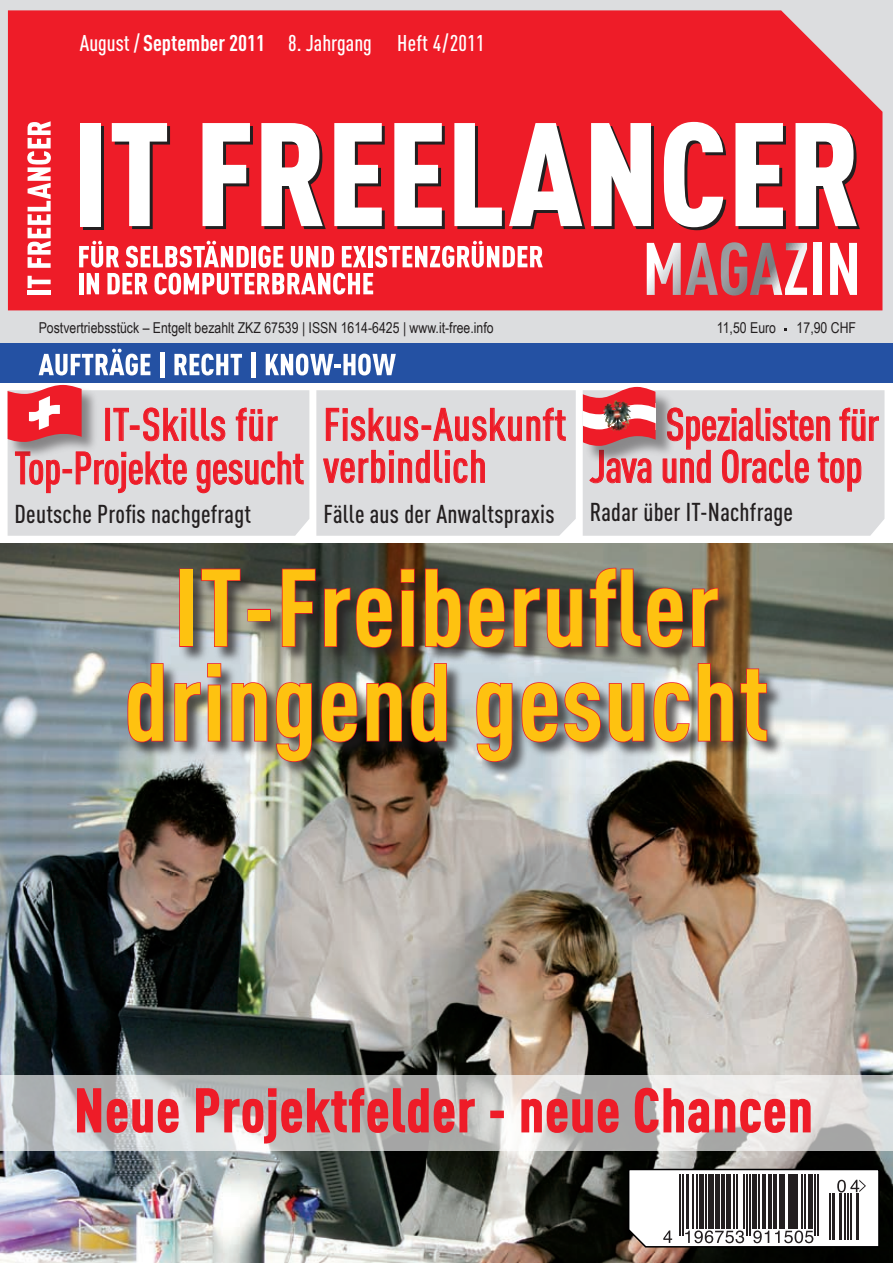
<style>
.page{position:relative;width:893px;height:1263px;background:#fff}
.page>*{position:absolute;margin:0;border:0;box-sizing:border-box;transform-origin:0 0}
.t1{font:700 108px/94.5px "DIN Cond";letter-spacing:.01em;color:#fec210;text-align:center}
.t2{font:500 45px/43.5px "DIN Cond";letter-spacing:.01em;color:#ee1c28}
.t3{font:500 45px/42px "DIN Cond";letter-spacing:-.01em;color:#ee1c28}
.t4{font:25.5px "DIN Cond Medium Alternate";letter-spacing:.01em;color:#231f20}
.t5{font:500 22.5px "DIN Cond";color:#fff}
.t6{font:15px "Arial Narrow";color:#231f20}
.s1{font-weight:700}
</style>
<div class="page">
<img style="left:0;top:544px;width:893px;height:719px">
<div style="left:0;top:0;width:893px;height:375px;background:#dcdddf"></div>
<div style="left:0;top:343px;width:893px;height:39px;background:#2451a3"></div>
<div style="left:8px;top:10px;width:874px;height:300px;background:#ee1c28"></div>
<div style="left:83px;top:126px;width:21px;height:103px;background:#231f20"></div>
<div style="left:80px;top:123px;width:21px;height:103px;background:#fff"></div>
<svg style="left:112px;top:123px;width:58px;height:106px;background:#e68187"></svg>
<svg style="left:202px;top:123px;width:51px;height:106px;background:#e49ca0"></svg>
<svg style="left:261px;top:123px;width:65px;height:106px;background:#e7b5b8"></svg>
<svg style="left:334px;top:123px;width:51px;height:106px;background:#e3b1b4"></svg>
<svg style="left:394px;top:123px;width:51px;height:106px;background:#e3b1b4"></svg>
<svg style="left:454px;top:123px;width:131px;height:106px;background:#e7898f"></svg>
<svg style="left:591px;top:123px;width:63px;height:106px;background:#e7c9ca"></svg>
<svg style="left:663px;top:122px;width:63px;height:108px;background:#e68e93"></svg>
<svg style="left:735px;top:123px;width:51px;height:106px;background:#e3b1b4"></svg>
<svg style="left:795px;top:123px;width:65px;height:106px;background:#e7b5b8"></svg>
<hr style="left:28px;top:291px;width:23px;height:4px;background:#fff">
<svg style="left:28px;top:276px;width:23px;height:12px"></svg>
<svg style="left:27px;top:121px;width:24px;height:147px;background:#f7969c"></svg>
<svg style="left:79px;top:241px;width:464px;height:54px;background:#f47077"></svg>
<svg style="left:39px;top:349px;width:111px;height:26px"></svg>
<hr style="left:160px;top:352px;width:4px;height:25px;background:#fff">
<svg style="left:174px;top:354px;width:68px;height:21px"></svg>
<hr style="left:251px;top:352px;width:4px;height:25px;background:#fff">
<svg style="left:266px;top:354px;width:130px;height:21px"></svg>
<svg style="left:647px;top:242px;width:160px;height:53px;background:#d26971"></svg>
<div style="left:814px;top:243px;width:7px;height:52px;background:#fff"></div>
<svg style="left:830px;top:243px;width:27px;height:52px"></svg>
<svg style="left:316px;top:390px;width:260px;height:146px;background:#ddd0d2"></svg>
<svg style="left:627px;top:1168px;width:253px;height:80px"></svg>
<svg style="left:0;top:1076px;width:893px;height:75px;background:#c9cbcb"></svg>
<div style="left:126px;top:567px;width:659px;height:213px;background:#231f20;opacity:.75"></div>
<div style="left:179px;top:569px;width:14px;height:78px;border:2px solid #ee1c28"></div>
<svg style="left:200px;top:568px;width:41px;height:80px;background:#88726c"></svg>
<div style="left:247px;top:609px;width:24px;height:12px;border:2px solid #ee1c28"></div>
<svg style="left:281px;top:568px;width:35px;height:80px;background:#674a45"></svg>
<svg style="left:323px;top:587px;width:70px;height:62px;background:#543430"></svg>
<svg style="left:400px;top:568px;width:15px;height:80px"></svg>
<svg style="left:424px;top:568px;width:81px;height:81px;background:#624844"></svg>
<svg style="left:513px;top:587px;width:70px;height:62px;background:#6f4f4b"></svg>
<svg style="left:589px;top:567px;width:95px;height:82px;background:#6a524d"></svg>
<svg style="left:691px;top:587px;width:28px;height:61px;background:#704538"></svg>
<svg style="left:126px;top:662px;width:38px;height:81px;background:#866e75"></svg>
<svg style="left:174px;top:662px;width:48px;height:80px;background:#ae9596"></svg>
<svg style="left:231px;top:681px;width:37px;height:61px;background:#a78281"></svg>
<svg style="left:275px;top:681px;width:38px;height:82px;background:#8e6c65"></svg>
<svg style="left:320px;top:681px;width:38px;height:62px;background:#6a4c46"></svg>
<svg style="left:366px;top:681px;width:37px;height:61px;background:#58302a"></svg>
<img style="left:410px;top:662px;width:38px;height:81px">
<svg style="left:476px;top:681px;width:37px;height:82px;background:#9e8185"></svg>
<svg style="left:521px;top:681px;width:80px;height:62px;background:#967d82"></svg>
<svg style="left:608px;top:682px;width:37px;height:61px;background:#9f8086"></svg>
<svg style="left:653px;top:681px;width:37px;height:62px;background:#b99b9c"></svg>
<svg style="left:697px;top:662px;width:37px;height:80px;background:#95624f"></svg>
<svg style="left:740px;top:668px;width:28px;height:74px;background:#8e6d67"></svg>
<div style="left:7px;top:384px;width:93px;height:76px;background:#231f20;opacity:.47"></div>
<svg style="left:8px;top:385px;width:301px;height:151px;background:#dec1c4"></svg>
<svg style="left:583px;top:387px;width:301px;height:149px;background:#dcc4c7"></svg>
<img style="left:610px;top:407px;width:22px;height:25px">
<svg style="left:76px;top:1087px;width:735px;height:57px;background:#d58d90"></svg>
<h3 class="t5" style="left:80px;top:30px;width:406px">August / <span class="s1">September 2011</span> 8. Jahrgang Heft 4/2011</h3>
<p class="t6" style="left:39px;top:319px;width:456px">Postvertriebsstück – Entgelt bezahlt ZKZ 67539 | ISSN 1614-6425 | www.it-free.info</p>
<p class="t6" style="left:717px;top:319px;width:61px">11,50 Euro</p>
<p class="t6" style="left:797px;top:319px;width:61px">17,90 CHF</p>
<h2 class="t2" style="left:103px;top:402px;width:177px">IT-Skills für</h2>
<h2 class="t2" style="left:15px;top:402px;width:553px;text-indent:309px">Fiskus-Auskunft<br>Top-Projekte gesucht verbindlich</h2>
<h3 class="t4" style="left:323px;top:499px;width:233px">Fälle aus der Anwaltspraxis</h3>
<h3 class="t4" style="left:15px;top:499px;width:238px">Deutsche Profis nachgefragt</h3>
<h2 class="t3" style="left:590px;top:403px;width:291px;text-indent:76px">Spezialisten für<br>Java und Oracle top</h2>
<h3 class="t4" style="left:590px;top:497px;width:205px">Radar über IT-Nachfrage</h3>
<h1 class="t1" style="left:124px;top:557px;width:646px">IT-Freiberufler dringend gesucht</h1>
</div>
